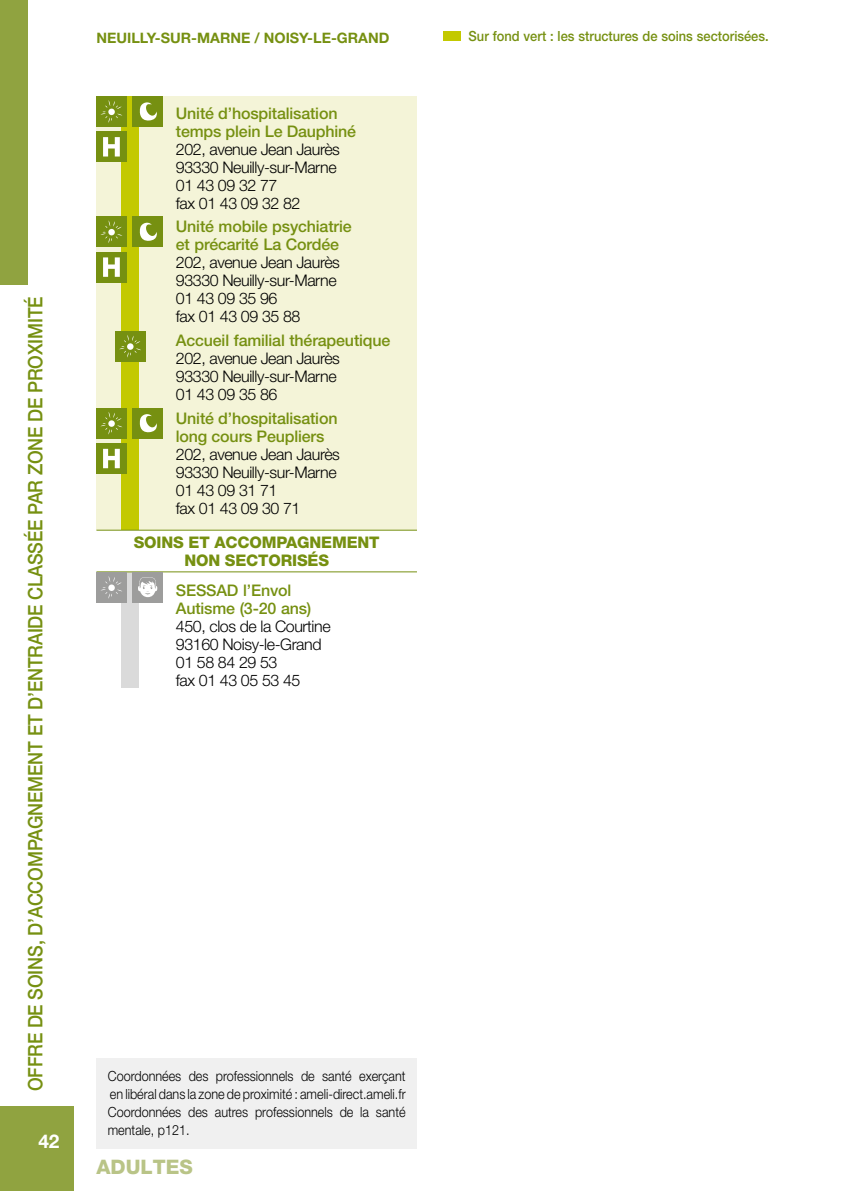
<style>
.page{position:relative;width:851px;height:1191px;background:#fff}
.page>*{position:absolute;margin:0;border:0;box-sizing:border-box;transform-origin:0 0}
.t1{font:500 20px "Helvetica Neue LT Pro";letter-spacing:-.01em;color:#769011;scale:.9 1}
.t2{font:800 20px "Helvetica Neue LT Pro";color:#b9c487}
.t3{font:700 19px "Helvetica Neue LT Pro";color:#fff}
.t4{font:300 16px/18px "Helvetica Neue LT Pro";letter-spacing:-.025em;color:#000}
.t5{font:500 16px/18px "Helvetica Neue LT Pro";letter-spacing:-.01em;color:#769011}
.t6{font:800 16px/18px "Helvetica Neue LT Pro";letter-spacing:-.01em;color:#769011;text-align:center}
.t7{font:700 14.4px "Helvetica Neue LT Pro";color:#769011}
.t8{font:300 14px/18px "Helvetica Neue LT Pro";color:#000;text-align:justify;scale:.9 1}
.t9{font:500 14px "Helvetica Neue LT Pro";color:#769011;scale:.92 1}
</style>
<div class="page">
<div style="left:96px;top:96px;width:321px;height:447px;background:#f4f4d8"></div>
<div style="left:122px;top:568px;width:17px;height:119px;background:#dadada"></div>
<div style="left:122px;top:96px;width:17px;height:443px;background:#c3c900"></div>
<div style="left:96px;top:530px;width:321px;height:42px;background:#fff"></div>
<hr style="left:96px;top:529px;width:321px;height:1px;background:#769011">
<hr style="left:96px;top:571px;width:321px;height:1px;background:#769011">
<div style="left:96px;top:132px;width:30px;height:30px;background:#769011"></div>
<svg style="left:103px;top:137px;width:17px;height:19px"></svg>
<div style="left:133px;top:96px;width:30px;height:30px;background:#769011"></div>
<svg style="left:139px;top:102px;width:18px;height:19px"></svg>
<div style="left:96px;top:96px;width:30px;height:30px;background:#769011"></div>
<svg style="left:100px;top:100px;width:22px;height:23px"></svg>
<div style="left:96px;top:252px;width:30px;height:30px;background:#769011"></div>
<svg style="left:103px;top:257px;width:17px;height:20px"></svg>
<div style="left:133px;top:217px;width:30px;height:30px;background:#769011"></div>
<svg style="left:139px;top:222px;width:18px;height:19px"></svg>
<div style="left:96px;top:217px;width:30px;height:30px;background:#769011"></div>
<svg style="left:100px;top:220px;width:22px;height:23px"></svg>
<div style="left:115px;top:331px;width:30px;height:30px;background:#769011"></div>
<svg style="left:119px;top:335px;width:22px;height:22px"></svg>
<div style="left:96px;top:443px;width:30px;height:30px;background:#769011"></div>
<svg style="left:103px;top:449px;width:17px;height:19px"></svg>
<div style="left:133px;top:408px;width:30px;height:30px;background:#769011"></div>
<svg style="left:139px;top:414px;width:18px;height:19px"></svg>
<div style="left:96px;top:408px;width:30px;height:30px;background:#769011"></div>
<svg style="left:100px;top:412px;width:22px;height:22px"></svg>
<div style="left:96px;top:572px;width:30px;height:30px;background:#9d9d9c"></div>
<svg style="left:101px;top:576px;width:21px;height:22px"></svg>
<div style="left:133px;top:572px;width:30px;height:30px;background:#9d9d9c"></div>
<svg style="left:138px;top:577px;width:19px;height:20px"></svg>
<div style="left:96px;top:1057px;width:321px;height:91px;background:#f0f0f0"></div>
<div style="left:0;top:0;width:28px;height:285px;background:#90a340"></div>
<div style="left:0;top:1106px;width:74px;height:85px;background:#90a340"></div>
<div style="left:443px;top:31px;width:17px;height:10px;background:#c3c900"></div>
<p class="t1" style="left:23px;top:1091px;width:885px;rotate:-90deg">OFFRE DE SOINS, D’ACCOMPAGNEMENT ET D’ENTRAIDE CLASSÉE PAR ZONE DE PROXIMITÉ</p>
<p class="t3" style="left:38px;top:1129px;width:23px">42</p>
<p class="t7" style="left:96px;top:28px;width:294px">NEUILLY-SUR-MARNE / NOISY-LE-GRAND</p>
<p class="t9" style="left:468px;top:28px;width:328px">Sur fond vert : les structures de soins sectorisées.</p>
<p class="t5" style="left:176px;top:104px;width:182px">Unité d’hospitalisation temps plein Le Dauphiné</p>
<p class="t4" style="left:176px;top:140px;width:166px">202, avenue Jean Jaurès<br>93330 Neuilly-sur-Marne<br>01 43 09 32 77<br>fax 01 43 09 32 82</p>
<p class="t5" style="left:176px;top:217px;width:177px">Unité mobile psychiatrie et précarité La Cordée</p>
<p class="t4" style="left:176px;top:253px;width:166px">202, avenue Jean Jaurès<br>93330 Neuilly-sur-Marne<br>01 43 09 35 96<br>fax 01 43 09 35 88</p>
<p class="t5" style="left:176px;top:331px;width:216px">Accueil familial thérapeutique</p>
<p class="t4" style="left:176px;top:349px;width:166px">202, avenue Jean Jaurès<br>93330 Neuilly-sur-Marne<br>01 43 09 35 86</p>
<p class="t5" style="left:176px;top:409px;width:163px">Unité d’hospitalisation long cours Peupliers</p>
<p class="t4" style="left:176px;top:445px;width:166px">202, avenue Jean Jaurès<br>93330 Neuilly-sur-Marne<br>01 43 09 31 71<br>fax 01 43 09 30 71</p>
<p class="t6" style="left:134px;top:533px;width:247px">SOINS ET ACCOMPAGNEMENT<br>NON SECTORISÉS</p>
<p class="t5" style="left:176px;top:581px;width:137px">SESSAD l’Envol<br>Autisme (3-20 ans)</p>
<p class="t4" style="left:176px;top:617px;width:156px">450, clos de la Courtine<br>93160 Noisy-le-Grand<br>01 58 84 29 53<br>fax 01 43 05 53 45</p>
<p class="t8" style="left:108px;top:1066px;width:332px">Coordonnées des professionnels de santé exerçant en libéral dans la zone de proximité : ameli-direct.ameli.fr Coordonnées des autres professionnels de la santé mentale, p121.</p>
<p class="t2" style="left:96px;top:1155px;width:98px">ADULTES</p>
</div>
